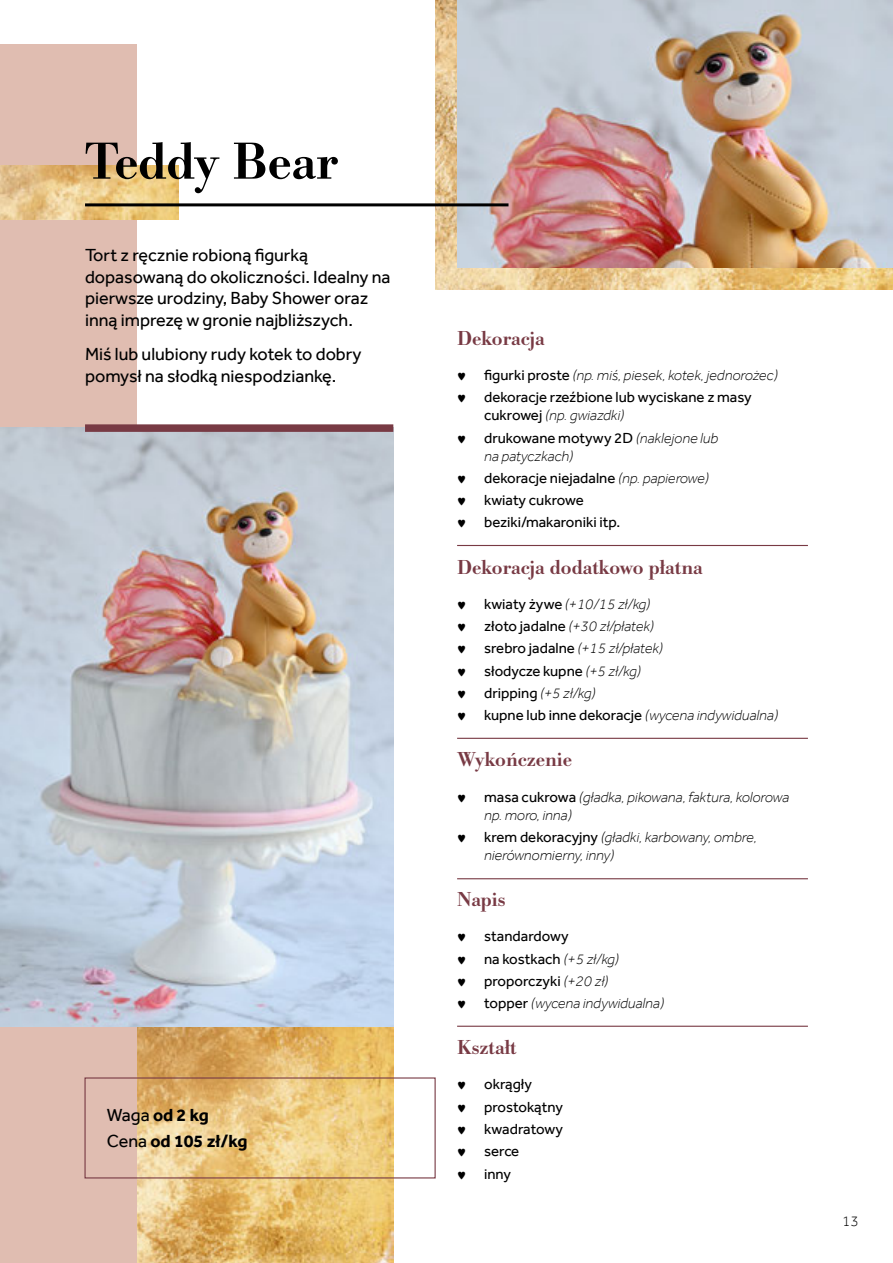
<style>
.page{position:relative;width:893px;height:1263px;background:#fff}
.page>*{position:absolute;margin:0;border:0;box-sizing:border-box;transform-origin:0 0}
.t1{font:500 54px "Bodoni URW";color:#000}
.t2{font:500 21px "Bodoni URW";color:#783a44}
.t3{font:18px/21.6px "Effra";color:#000}
.t4{font:700 18px/25.8px "Effra";color:#000}
.t5{font:italic 300 15px/22.2px "Effra";color:#000}
.t6{font:15px/22.2px "Effra";color:#000}
.t7{font:300 15px "Effra";color:#000}
.s1{font-weight:400}
.s2{font-family:"Adobe Myungjo Std";font-weight:500;font-size:9px}
.s3{font-weight:300;font-style:italic}
.s4{font-weight:400;font-style:normal}
.s5{font-family:"Adobe Myungjo Std";font-weight:500;font-style:normal;font-size:9px}
</style>
<div class="page">
<hr style="left:457px;top:545px;width:351px;height:1px;background:#783a44">
<hr style="left:457px;top:878px;width:351px;height:1px;background:#783a44">
<hr style="left:457px;top:738px;width:351px;height:1px;background:#783a44">
<hr style="left:457px;top:1026px;width:351px;height:1px;background:#783a44">
<img style="left:436px;top:0;width:457px;height:289px">
<img style="left:136px;top:1026px;width:257px;height:237px">
<div style="left:0;top:44px;width:136px;height:1219px;background:#e0bdb1"></div>
<div style="left:84px;top:1077px;width:352px;height:101px;border:1px solid #783a44"></div>
<img style="left:457px;top:0;width:436px;height:268px">
<img style="left:0;top:427px;width:393px;height:599px">
<div style="left:85px;top:424px;width:308px;height:8px;background:#783a44"></div>
<img style="left:0;top:166px;width:179px;height:53px">
<hr style="left:85px;top:203px;width:423px;height:3px;background:#000">
<h1 class="t1" style="left:85px;top:129px;width:255px">Teddy Bear</h1>
<p class="t3" style="left:85px;top:244px;width:307px">Tort z ręcznie robioną figurką dopasowaną do okoliczności. Idealny na pierwsze urodziny, Baby Shower oraz inną imprezę w gronie najbliższych.</p>
<p class="t3" style="left:85px;top:343px;width:278px">Miś lub ulubiony rudy kotek to dobry pomysł na słodką niespodziankę.</p>
<p class="t4" style="left:107px;top:1102px;width:142px"><span class="s1">Waga</span> od 2 kg<br><span class="s1">Cena</span> od 105 zł/kg</p>
<h2 class="t2" style="left:457px;top:326px;width:89px">Dekoracja</h2>
<p class="t6" style="left:457px;top:364px;width:322px"><span class="s2">♥</span> figurki proste <span class="s3">(np. miś, piesek, kotek, jednorożec) </span><span class="s2">♥</span> dekoracje rzeźbione lub wyciskane z masy</p>
<p class="t5" style="left:457px;top:404px;width:263px;text-indent:27px"><span class="s4">cukrowej</span> (np. gwiazdki)<br><span class="s5">♥</span> <span class="s4">drukowane motywy 2D</span> (naklejone lub</p>
<p class="t6" style="left:457px;top:444px;width:253px;text-indent:27px"><span class="s3">na patyczkach)<br></span><span class="s2">♥</span> dekoracje niejadalne <span class="s3">(np. papierowe) </span><span class="s2">♥</span> kwiaty cukrowe<br><span class="s2">♥</span> beziki/makaroniki itp.</p>
<h2 class="t2" style="left:457px;top:554px;width:247px">Dekoracja dodatkowo płatna</h2>
<p class="t5" style="left:457px;top:593px;width:322px"><span class="s5">♥</span> <span class="s4">kwiaty żywe</span> (+10/15 zł/kg)<br><span class="s5">♥</span> <span class="s4">złoto jadalne</span> (+30 zł/płatek)<br><span class="s5">♥</span> <span class="s4">srebro jadalne</span> (+15 zł/płatek)<br><span class="s5">♥</span> <span class="s4">słodycze kupne</span> (+5 zł/kg)<br><span class="s5">♥</span> <span class="s4">dripping</span> (+5 zł/kg)<br><span class="s5">♥</span> <span class="s4">kupne lub inne dekoracje</span> (wycena indywidualna)</p>
<h2 class="t2" style="left:457px;top:747px;width:116px">Wykończenie</h2>
<p class="t5" style="left:484px;top:787px;width:307px;line-height:18px;text-indent:-27px"><span class="s5">♥</span> <span class="s4">masa cukrowa</span> (gładka, pikowana, faktura, kolorowa np. moro, inna)</p>
<p class="t5" style="left:484px;top:828px;width:274px;line-height:18px;text-indent:-27px"><span class="s5">♥</span> <span class="s4">krem dekoracyjny</span> (gładki, karbowany, ombre, nierównomierny, inny)</p>
<h2 class="t2" style="left:457px;top:887px;width:50px">Napis</h2>
<p class="t6" style="left:457px;top:925px;width:208px"><span class="s2">♥</span> standardowy<br><span class="s2">♥</span> na kostkach <span class="s3">(+5 zł/kg)<br></span><span class="s2">♥</span> proporczyki <span class="s3">(+20 zł)<br></span><span class="s2">♥</span> topper <span class="s3">(wycena indywidualna)</span></p>
<h2 class="t2" style="left:457px;top:1035px;width:61px">Kształt</h2>
<p class="t6" style="left:457px;top:1073px;width:107px"><span class="s2">♥</span> okrągły<br><span class="s2">♥</span> prostokątny <span class="s2">♥</span> kwadratowy <span class="s2">♥</span> serce<br><span class="s2">♥</span> inny</p>
<p class="t7" style="left:842px;top:1212px;width:18px">13</p>
</div>
